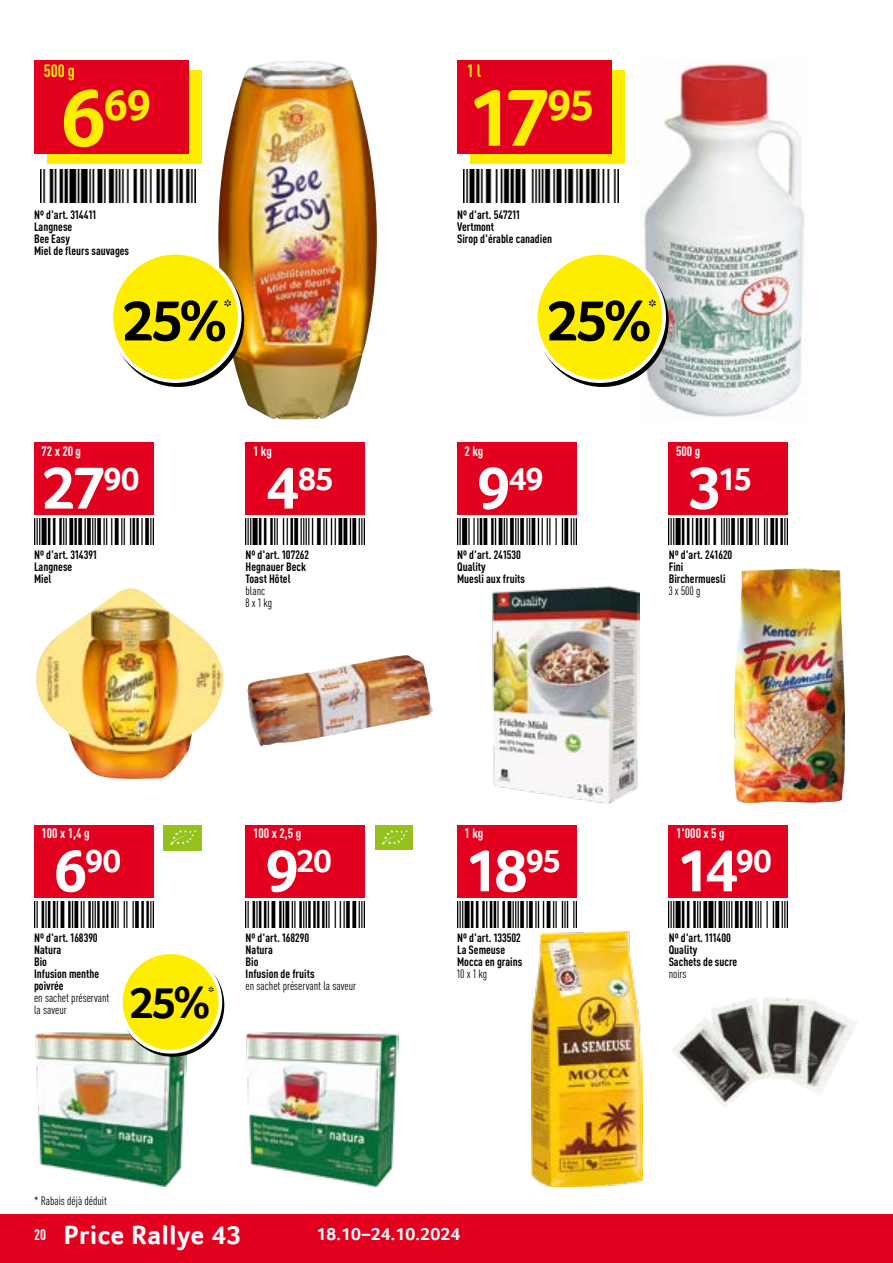
<style>
.page{position:relative;width:893px;height:1263px;background:#fff}
.page>*{position:absolute;margin:0;border:0;box-sizing:border-box;transform-origin:0 0}
.Preis_HOT{font:700 84px "Transgourmet";color:#ffed00}
.Preis_weiss{font:700 61.5px "Transgourmet";color:#fff}
.Rabattbutton{font:700 58.5px "Transgourmet";color:#000}
.Rabattbutton-2{font:700 45px "Transgourmet";color:#000}
.Preis_HOT-2{font:700 44.55px "Transgourmet";color:#ffed00}
.Preis_weiss-2{font:700 33.3px "Transgourmet";letter-spacing:-.03em;color:#fff}
.t1{font:700 26.7px "Transgourmet";letter-spacing:.02em;color:#fff}
.Rabattbutton-3{font:700 19.5px "Transgourmet";color:#000}
.t2{font:700 18px "Transgourmet";letter-spacing:.01em;color:#fff}
.Unit_HOT{font:700 condensed 17.55px "DINOT";color:#ffed00}
.Rabattbutton-4{font:700 15px "Transgourmet";color:#000}
.Unit_weiss{font:700 condensed 13.5px "DINOT";color:#fff}
.t3{font:700 condensed 12px/12px "DINOT";color:#000}
.t4{font:condensed 12px/12px "DINOT";color:#000}
.s1{font-size:84px}
.s2{font-size:61.5px}
.s3{font-family:"DINOT";font-stretch:condensed;font-size:15px}
</style>
<div class="page">
<div style="left:0;top:1214px;width:893px;height:49px;background:#e3001f"></div>
<img style="left:218px;top:61px;width:159px;height:359px">
<img style="left:640px;top:60px;width:167px;height:358px">
<img style="left:36px;top:588px;width:188px;height:191px">
<img style="left:247px;top:655px;width:186px;height:92px">
<img style="left:492px;top:587px;width:148px;height:217px">
<img style="left:734px;top:568px;width:111px;height:236px">
<img style="left:35px;top:1031px;width:152px;height:155px">
<img style="left:246px;top:1032px;width:153px;height:154px">
<img style="left:531px;top:931px;width:111px;height:255px">
<img style="left:671px;top:998px;width:184px;height:109px">
<div style="left:669px;top:825px;width:119px;height:72px;background:#e3001f"></div>
<img style="left:669px;top:901px;width:119px;height:26px">
<div style="left:47px;top:70px;width:155px;height:94px;background:#ffed00"></div>
<div style="left:34px;top:60px;width:155px;height:93px;background:#e3001f"></div>
<div style="left:111px;top:253px;width:129px;height:128px;background:#ffed00;border-radius:50%"></div>
<div style="left:109px;top:251px;width:133px;height:132px;border:4px solid #fff;border-radius:50%"></div>
<img style="left:40px;top:170px;width:155px;height:33px">
<div style="left:470px;top:70px;width:155px;height:94px;background:#ffed00"></div>
<div style="left:457px;top:60px;width:155px;height:93px;background:#e3001f"></div>
<svg style="left:538px;top:257px;width:129px;height:128px"></svg>
<div style="left:536px;top:253px;width:128px;height:128px;background:#ffed00;border-radius:50%"></div>
<div style="left:534px;top:251px;width:132px;height:132px;border:4px solid #fff;border-radius:50%"></div>
<img style="left:463px;top:170px;width:155px;height:33px">
<div style="left:34px;top:442px;width:119px;height:72px;background:#e3001f"></div>
<img style="left:34px;top:519px;width:119px;height:25px">
<div style="left:246px;top:442px;width:119px;height:72px;background:#e3001f"></div>
<img style="left:246px;top:519px;width:119px;height:25px">
<div style="left:457px;top:442px;width:119px;height:72px;background:#e3001f"></div>
<img style="left:457px;top:519px;width:119px;height:25px">
<div style="left:669px;top:442px;width:119px;height:72px;background:#e3001f"></div>
<img style="left:669px;top:519px;width:119px;height:25px">
<div style="left:34px;top:825px;width:119px;height:72px;background:#e3001f"></div>
<div style="left:164px;top:825px;width:38px;height:25px;background:#94c11c"></div>
<svg style="left:170px;top:830px;width:27px;height:15px"></svg>
<div style="left:121px;top:953px;width:103px;height:104px;border:4px solid #000;border-radius:50%"></div>
<div style="left:121px;top:952px;width:99px;height:100px;background:#ffed00;border-radius:50%"></div>
<div style="left:119px;top:950px;width:103px;height:103px;border:4px solid #fff;border-radius:50%"></div>
<img style="left:34px;top:901px;width:119px;height:26px">
<div style="left:246px;top:825px;width:119px;height:72px;background:#e3001f"></div>
<svg style="left:375px;top:825px;width:1px;height:25px"></svg>
<div style="left:376px;top:825px;width:37px;height:25px;background:#94c11c"></div>
<svg style="left:382px;top:830px;width:26px;height:15px"></svg>
<img style="left:246px;top:901px;width:119px;height:26px">
<div style="left:457px;top:825px;width:119px;height:72px;background:#e3001f"></div>
<img style="left:457px;top:901px;width:119px;height:26px">
<p class="Unit_HOT" style="left:44px;top:60px;width:33px">500 g</p>
<p class="Preis_HOT-2" style="left:61px;top:79px;width:92px"><span class="s1">6</span>69</p>
<p class="t3" style="left:34px;top:208px;width:64px">Nº d'art. 314411</p>
<p class="t3" style="left:34px;top:220px;width:97px">Langnese<br>Bee Easy<br>Miel de fleurs sauvages</p>
<p class="Rabattbutton" style="left:122px;top:286px;width:107px">25%</p>
<p class="Rabattbutton-3" style="left:224px;top:295px;width:10px">*</p>
<p class="Unit_weiss" style="left:41px;top:443px;width:41px">72 x 20 g</p>
<p class="Preis_weiss" style="left:42px;top:451px;width:99px">27<sup>90</sup></p>
<p class="t3" style="left:34px;top:548px;width:64px">Nº d'art. 314391</p>
<p class="t3" style="left:34px;top:560px;width:40px">Langnese<br>Miel</p>
<p class="Unit_weiss" style="left:253px;top:443px;width:20px">1 kg</p>
<p class="Preis_weiss-2" style="left:265px;top:459px;width:70px"><span class="s2">4</span>85</p>
<p class="t3" style="left:246px;top:548px;width:65px">Nº d'art. 107262</p>
<p class="t3" style="left:246px;top:560px;width:62px">Hegnauer Beck<br>Toast Hôtel</p>
<p class="t4" style="left:246px;top:585px;width:21px">blanc</p>
<p class="t4" style="left:246px;top:597px;width:28px">8 x 1 kg</p>
<p class="Unit_HOT" style="left:467px;top:60px;width:16px">1 l</p>
<p class="Preis_HOT" style="left:467px;top:68px;width:129px">17<sup>95</sup></p>
<p class="t3" style="left:457px;top:208px;width:64px">Nº d'art. 547211</p>
<p class="t3" style="left:457px;top:220px;width:96px">Vertmont<br>Sirop d'érable canadien</p>
<p class="Rabattbutton" style="left:546px;top:286px;width:107px">25%</p>
<p class="Rabattbutton-3" style="left:648px;top:295px;width:10px">*</p>
<p class="Unit_weiss" style="left:465px;top:443px;width:20px">2 kg</p>
<p class="Preis_weiss-2" style="left:477px;top:459px;width:68px"><span class="s2">9</span>49</p>
<p class="t3" style="left:457px;top:548px;width:65px">Nº d'art. 241530</p>
<p class="t3" style="left:457px;top:560px;width:69px">Quality<br>Muesli aux fruits</p>
<p class="Unit_weiss" style="left:676px;top:443px;width:26px">500 g</p>
<p class="Preis_weiss-2" style="left:688px;top:459px;width:65px"><span class="s2">3</span>15</p>
<p class="t3" style="left:669px;top:548px;width:65px">Nº d'art. 241620</p>
<p class="t3" style="left:669px;top:560px;width:58px">Fini<br>Birchermuesli</p>
<p class="t4" style="left:669px;top:585px;width:33px">3 x 500 g</p>
<p class="Unit_weiss" style="left:41px;top:825px;width:50px">100 x 1,4 g</p>
<p class="Preis_weiss-2" style="left:54px;top:841px;width:69px"><span class="s2">6</span>90</p>
<p class="t3" style="left:34px;top:931px;width:65px">Nº d'art. 168390</p>
<p class="t3" style="left:34px;top:943px;width:67px">Natura<br>Bio<br>Infusion menthe poivrée</p>
<p class="t4" style="left:34px;top:991px;width:77px">en sachet préservant la saveur</p>
<p class="Rabattbutton-2" style="left:129px;top:977px;width:83px">25%</p>
<p class="Rabattbutton-4" style="left:208px;top:983px;width:8px">*</p>
<p class="Unit_weiss" style="left:253px;top:825px;width:50px">100 x 2,5 g</p>
<p class="Preis_weiss-2" style="left:265px;top:841px;width:68px"><span class="s2">9</span>20</p>
<p class="t3" style="left:246px;top:931px;width:65px">Nº d'art. 168290</p>
<p class="t3" style="left:246px;top:943px;width:71px">Natura<br>Bio<br>Infusion de fruits</p>
<p class="t4" style="left:246px;top:979px;width:112px">en sachet préservant la saveur</p>
<p class="t4" style="left:34px;top:1194px;width:75px">* Rabais déjà déduit</p>
<p class="Unit_weiss" style="left:465px;top:825px;width:20px">1 kg</p>
<p class="Preis_weiss" style="left:465px;top:834px;width:98px">18<sup>95</sup></p>
<p class="t3" style="left:457px;top:931px;width:65px">Nº d'art. 133502</p>
<p class="t3" style="left:457px;top:943px;width:67px">La Semeuse<br>Mocca en grains</p>
<p class="t4" style="left:457px;top:967px;width:32px">10 x 1 kg</p>
<p class="t1" style="left:34px;top:1220px;width:209px"><span class="s3">20</span> Price Rallye 43</p>
<p class="t2" style="left:316px;top:1224px;width:145px">18.10–24.10.2024</p>
<p class="Unit_weiss" style="left:676px;top:825px;width:50px">1'000 x 5 g</p>
<p class="Preis_weiss" style="left:676px;top:834px;width:97px">14<sup>90</sup></p>
<p class="t3" style="left:669px;top:931px;width:64px">Nº d'art. 111400</p>
<p class="t3" style="left:669px;top:943px;width:70px">Quality<br>Sachets de sucre</p>
<p class="t4" style="left:669px;top:967px;width:19px">noirs</p>
</div>
